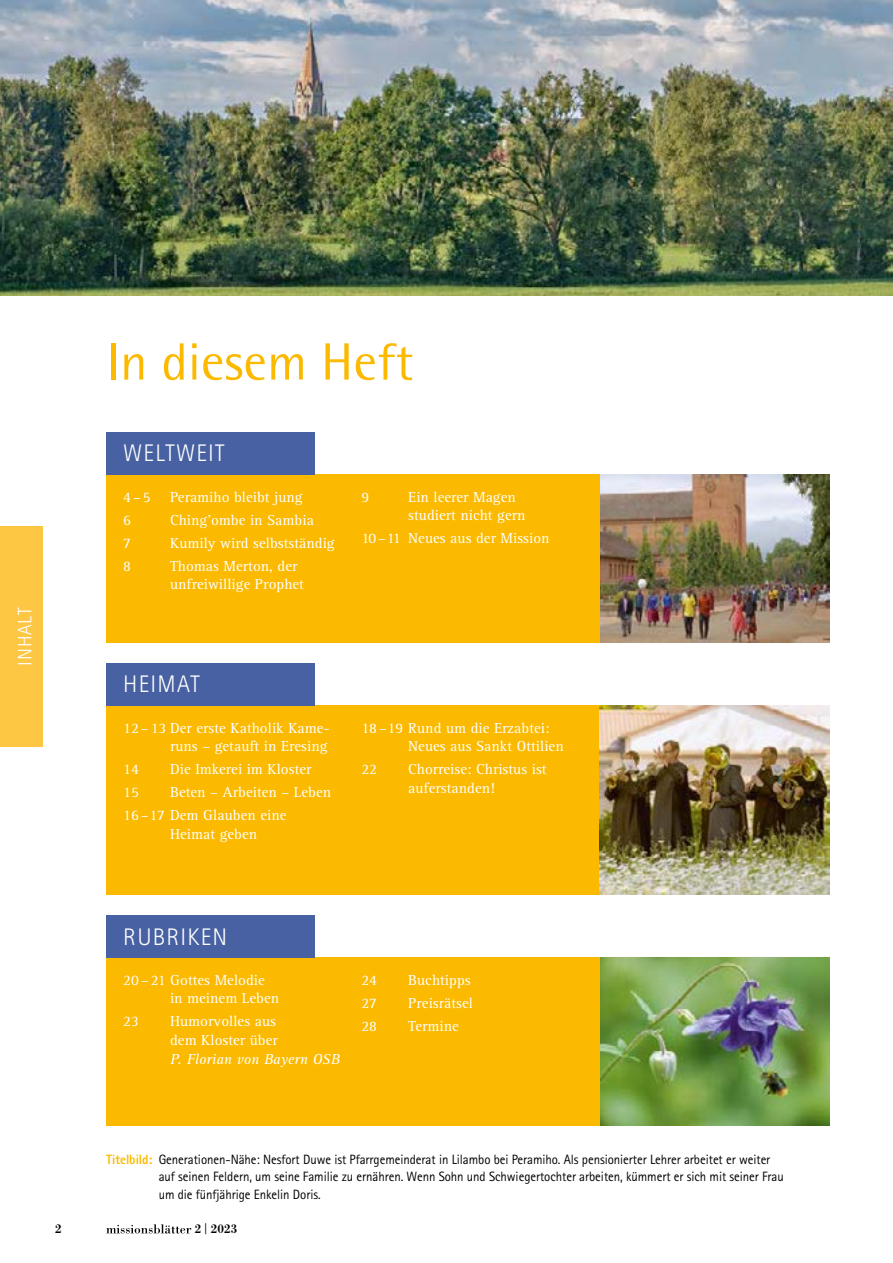
<style>
.page{position:relative;width:893px;height:1263px;background:#fff}
.page>*{position:absolute;margin:0;border:0;box-sizing:border-box;transform-origin:0 0}
.t1{font:52.5px "Rotis Semi Sans Pro";letter-spacing:.005em;color:#fbba00}
.t2{font:300 24px "Rotis Sans Serif Pro";letter-spacing:.05em;color:#fff}
.t3{font:300 19.5px "Rotis Sans Serif Pro";letter-spacing:.05em;color:#fff}
.t4{font:15px/18.8px "Rotis Serif Std";letter-spacing:.005em;color:#fff}
.t5{font:italic 15px "Rotis Serif Std";letter-spacing:.005em;color:#fff}
.t6{font:13.5px/17.2px "Rotis Sans Serif Pro";letter-spacing:-.005em;color:#000;scale:.95 1}
.t7{font:500 13.2px "Bodoni URW";color:#000}
.s1{font-weight:800;color:#fbba00}
.s2{font-weight:300}
</style>
<div class="page">
<svg style="left:106px;top:1224px;width:85px;height:9px"></svg>
<div style="left:0;top:527px;width:42px;height:220px;background:#fdc743"></div>
<img style="left:600px;top:474px;width:229px;height:168px">
<img style="left:600px;top:957px;width:229px;height:168px">
<div style="left:106px;top:474px;width:494px;height:168px;background:#fbba00"></div>
<div style="left:106px;top:705px;width:494px;height:189px;background:#fbba00"></div>
<div style="left:106px;top:957px;width:494px;height:168px;background:#fbba00"></div>
<div style="left:106px;top:432px;width:209px;height:42px;background:#4761a2"></div>
<div style="left:106px;top:663px;width:209px;height:42px;background:#4761a2"></div>
<div style="left:106px;top:915px;width:209px;height:42px;background:#4761a2"></div>
<img style="left:0;top:0;width:893px;height:296px">
<img style="left:600px;top:705px;width:229px;height:189px">
<h3 class="t3" style="left:14px;top:666px;width:60px;rotate:-90deg">INHALT</h3>
<h1 class="t1" style="left:106px;top:331px;width:309px">In diesem Heft</h1>
<h2 class="t2" style="left:123px;top:440px;width:103px">WELTWEIT</h2>
<p class="t4" style="left:123px;top:487px;width:29px">4–5</p>
<p class="t4" style="left:170px;top:487px;width:134px">Peramiho bleibt jung</p>
<p class="t4" style="left:123px;top:510px;width:9px">6</p>
<p class="t4" style="left:170px;top:510px;width:145px">Ching’ombe in Sambia</p>
<p class="t4" style="left:123px;top:533px;width:9px">7</p>
<p class="t4" style="left:170px;top:533px;width:166px">Kumily wird selbstständig</p>
<p class="t4" style="left:123px;top:556px;width:9px">8</p>
<p class="t4" style="left:170px;top:556px;width:135px">Thomas Merton, der unfreiwillige Prophet</p>
<p class="t4" style="left:361px;top:487px;width:9px">9</p>
<p class="t4" style="left:408px;top:487px;width:119px">Ein leerer Magen studiert nicht gern</p>
<p class="t4" style="left:361px;top:529px;width:190px">10 –11 Neues aus der Mission</p>
<h2 class="t2" style="left:123px;top:671px;width:78px">HEIMAT</h2>
<p class="t4" style="left:123px;top:718px;width:208px;text-align:right">12 – 13 Der erste Katholik Kame&shy;runs – getauft in Eresing</p>
<p class="t4" style="left:123px;top:760px;width:17px">14</p>
<p class="t4" style="left:170px;top:760px;width:143px">Die Imkerei im Kloster</p>
<p class="t4" style="left:123px;top:783px;width:17px">15</p>
<p class="t4" style="left:123px;top:781px;width:209px;line-height:23px;text-indent:47px">Beten – Arbeiten – Leben<br>16 –17 Dem Glauben eine</p>
<p class="t4" style="left:170px;top:825px;width:89px">Heimat geben</p>
<p class="t4" style="left:408px;top:718px;width:157px;text-indent:-47px">18 –19 Rund um die Erzabtei:<br>Neues aus Sankt Ottilien</p>
<p class="t4" style="left:361px;top:760px;width:17px">22</p>
<p class="t4" style="left:408px;top:760px;width:140px">Chorreise: Christus ist auferstanden!</p>
<h2 class="t2" style="left:123px;top:923px;width:105px">RUBRIKEN</h2>
<p class="t4" style="left:170px;top:970px;width:111px;text-indent:-47px">20 – 21 Gottes Melodie in meinem Leben</p>
<p class="t4" style="left:123px;top:1012px;width:17px">23</p>
<p class="t4" style="left:170px;top:1012px;width:109px">Humorvolles aus dem Kloster über</p>
<p class="t5" style="left:170px;top:1050px;width:171px">P. Florian von Bayern OSB</p>
<p class="t4" style="left:361px;top:970px;width:17px">24</p>
<p class="t4" style="left:408px;top:970px;width:64px">Buchtipps</p>
<p class="t4" style="left:361px;top:993px;width:17px">27</p>
<p class="t4" style="left:408px;top:993px;width:66px">Preisrätsel</p>
<p class="t4" style="left:361px;top:1016px;width:17px">28</p>
<p class="t4" style="left:408px;top:1016px;width:52px">Termine</p>
<p class="t6" style="left:159px;top:1151px;width:660px;text-indent:-52px"><span class="s1">Titelbild:</span> Generationen-Nähe: Nesfort Duwe ist Pfarrgemeinderat in Lilambo bei Peramiho. Als pensionierter Lehrer arbeitet er weiter auf seinen Feldern, um seine Familie zu ernähren. Wenn Sohn und Schwiegertochter arbeiten, kümmert er sich mit seiner Frau um die fünfjährige Enkelin Doris.</p>
<p class="t7" style="left:55px;top:1221px;width:8px">2</p>
<p class="t7" style="left:195px;top:1221px;width:44px">2<span class="s2">|</span>2023</p>
</div>
